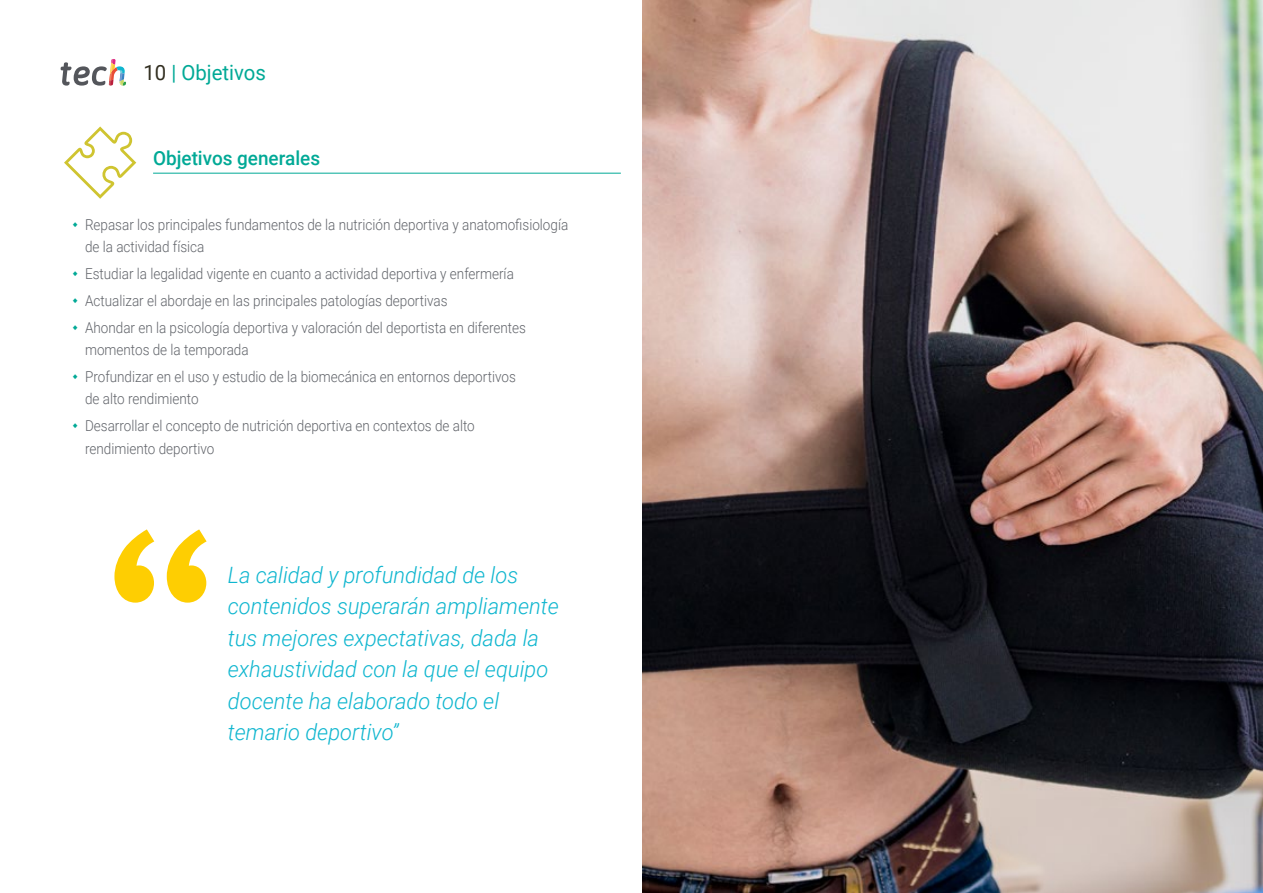
<style>
.page{position:relative;width:1263px;height:893px;background:#fff}
.page>*{position:absolute;margin:0;border:0;box-sizing:border-box;transform-origin:0 0}
.t1{font:italic 300 22.5px/31.5px "Roboto";color:#0fb6cf}
.t2{font:21px "Roboto";color:#00a996}
.t3{font:500 19.5px "Roboto";color:#00a996}
.t4{font:300 15px/26.7px "Roboto";color:#61646a;scale:.9 1}
.s1{color:#312e20}
</style>
<div class="page">
<hr style="left:153px;top:173px;width:468px;height:1px;background:#00a996">
<svg style="left:64px;top:126px;width:72px;height:73px"></svg>
<img style="left:642px;top:0;width:621px;height:893px">
<svg style="left:61px;top:59px;width:65px;height:27px"></svg>
<svg style="left:114px;top:529px;width:93px;height:74px"></svg>
<h2 class="t2" style="left:144px;top:57px;width:124px"><span class="s1">10</span> | Objetivos</h2>
<h3 class="t3" style="left:153px;top:144px;width:169px">Objetivos generales</h3>
<p class="t4" style="left:85px;top:213px;width:538px;line-height:22.5px">Repasar los principales fundamentos de la nutrición deportiva y anatomofisiología de la actividad física</p>
<p class="t4" style="left:85px;top:260px;width:492px">Estudiar la legalidad vigente en cuanto a actividad deportiva y enfermería<br>Actualizar el abordaje en las principales patologías deportivas<br>Ahondar en la psicología deportiva y valoración del deportista en diferentes</p>
<p class="t4" style="left:85px;top:336px;width:480px">momentos de la temporada<br>Profundizar en el uso y estudio de la biomecánica en entornos deportivos</p>
<p class="t4" style="left:85px;top:385px;width:435px">de alto rendimiento<br>Desarrollar el concepto de nutrición deportiva en contextos de alto</p>
<p class="t4" style="left:85px;top:434px;width:145px">rendimiento deportivo</p>
<h1 class="t1" style="left:228px;top:558px;width:332px">La calidad y profundidad de los contenidos superarán ampliamente tus mejores expectativas, dada la exhaustividad con la que el equipo docente ha elaborado todo el temario deportivo”</h1>
</div>
